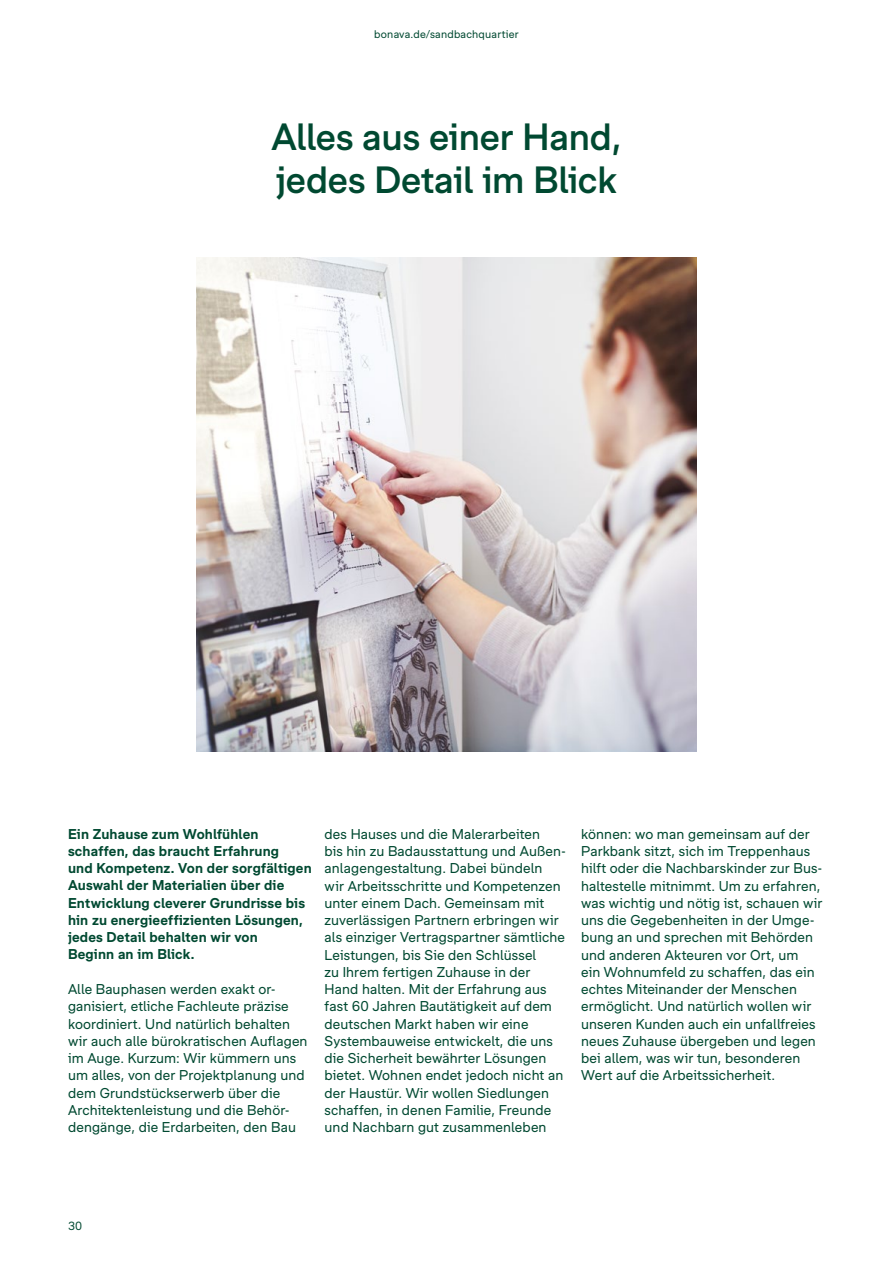
<style>
.page{position:relative;width:893px;height:1263px;background:#fff}
.page>*{position:absolute;margin:0;border:0;box-sizing:border-box;transform-origin:0 0}
.t1{font:500 36px/43.2px "Bonava Sans";letter-spacing:-.005em;color:#004931}
.t2{font:13.5px/17.2px "Bonava Sans";letter-spacing:.01em;color:#004931}
.t3{font:700 13.5px/17.2px "Bonava Sans";letter-spacing:.01em;color:#004931}
.t4{font:11.25px "Bonava Sans";color:#004931}
.t5{font:10.5px "Bonava Sans";letter-spacing:.02em;color:#004931}
</style>
<div class="page">
<img style="left:196px;top:258px;width:501px;height:494px">
<p class="t5" style="left:374px;top:28px;width:146px">bonava.de/sandbachquartier</p>
<h1 class="t1" style="left:271px;top:114px;width:352px">Alles aus einer Hand, jedes Detail im Blick</h1>
<p class="t3" style="left:68px;top:825px;width:245px">Ein Zuhause zum Wohlfühlen schaffen, das braucht Erfahrung<br>und Kompetenz. Von der sorgfältigen<br>Auswahl der Materialien über die<br>Entwicklung cleverer Grundrisse bis hin zu energieeffizienten Lösungen, jedes Detail behalten wir von<br>Beginn an im Blick.</p>
<p class="t2" style="left:68px;top:980px;width:241px">Alle Bauphasen werden exakt or&shy;ganisiert, etliche Fachleute präzise koordiniert. Und natürlich behalten wir auch alle bürokratischen Auflagen im Auge. Kurzum: Wir kümmern uns um alles, von der Projektplanung und dem Grundstückserwerb über die Architektenleistung und die Behör&shy;dengänge, die Erdarbeiten, den Bau</p>
<p class="t2" style="left:325px;top:825px;width:242px">des Hauses und die Malerarbeiten<br>bis hin zu Badausstattung und Außen&shy;anlagengestaltung. Dabei bündeln<br>wir Arbeitsschritte und Kompetenzen unter einem Dach. Gemeinsam mit zuverlässigen Partnern erbringen wir als einziger Vertragspartner sämtliche Leistungen, bis Sie den Schlüssel<br>zu Ihrem fertigen Zuhause in der Hand halten. Mit der Erfahrung aus fast 60 Jahren Bautätigkeit auf dem deutschen Markt haben wir eine Systembauweise entwickelt, die uns die Sicherheit bewährter Lösungen bietet. Wohnen endet jedoch nicht an der Haustür. Wir wollen Siedlungen schaffen, in denen Familie, Freunde und Nachbarn gut zusammenleben</p>
<p class="t2" style="left:581px;top:825px;width:243px">können: wo man gemeinsam auf der Parkbank sitzt, sich im Treppenhaus hilft oder die Nachbarskinder zur Bus&shy;haltestelle mitnimmt. Um zu erfahren, was wichtig und nötig ist, schauen wir uns die Gegebenheiten in der Umge&shy;bung an und sprechen mit Behörden und anderen Akteuren vor Ort, um<br>ein Wohnumfeld zu schaffen, das ein echtes Miteinander der Menschen ermöglicht. Und natürlich wollen wir unseren Kunden auch ein unfallfreies neues Zuhause übergeben und legen bei allem, was wir tun, besonderen Wert auf die Arbeitssicherheit.</p>
<p class="t4" style="left:68px;top:1219px;width:16px">30</p>
</div>
